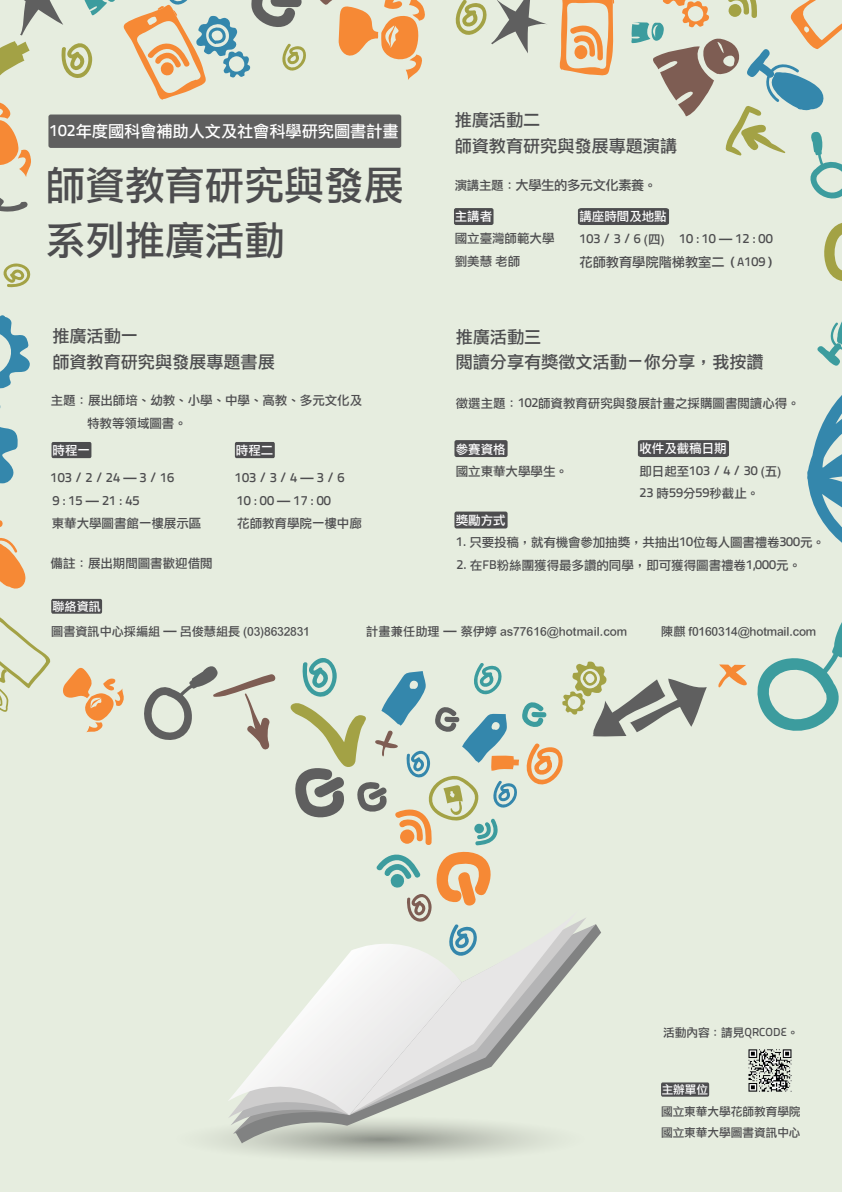
<style>
.page{position:relative;width:842px;height:1192px;background:#e6eddf}
.page>*{position:absolute;margin:0;border:0;box-sizing:border-box;transform-origin:0 0}
.t1{font:39.75px/55px "DF Li Hei Md WIN BF";color:#4d4d4f}
.t2{font:17.1px/25.4px "DF Li Hei Md WIN BF";color:#4d4d4f}
.t3{font:16.15px "DF Li Hei Md WIN BF";color:#fff}
.t4{font:13.45px/22.9px "Panefresco 600 wt";color:#4d4d4f}
.t5{font:13.2px/22.5px "Panefresco 600 wt";color:#4d4d4f}
.t6{font:13.2px "DF Li Hei Md HK BF";color:#4d4d4f}
.t7{font:13.2px "DF Li Hei Md HK BF";letter-spacing:-.025em;color:#4d4d4f}
.t8{font:12.45px/22.5px "DF Li Hei Md HK BF";color:#4d4d4f}
.t9{font:12.45px "DF Li Hei Md HK BF";color:#fff}
.t10{font:12.1px/24.8px "DF Li Hei Md HK BF";color:#4d4d4f}
.t11{font:11.65px/21px "DF Li Hei Md HK BF";color:#4d4d4f}
.t12{font:11.65px "DF Li Hei Md HK BF";color:#fff}
.s1{font-family:"Panefresco 600 wt";font-size:16.55px}
.s2{font-size:12.45px}
.s3{font-size:13.2px}
.s4{font-family:"DF Li Hei Md HK BF";font-size:12.45px}
.s5{font-family:"Panefresco 800 wt";font-size:13.2px}
.s6{font-family:"Panefresco 600 wt";font-size:12px}
.s7{font-family:"Panefresco 600 wt"}
.s8{font-family:"Panefresco 600 wt";font-size:13.2px}
.s9{color:#fff}
</style>
<div class="page">
<img style="left:169px;top:1134px;width:423px;height:33px">
<svg style="left:235px;top:1134px;width:366px;height:9px;background:#bcc1b6"></svg>
<svg style="left:822px;top:209px;width:20px;height:75px"></svg>
<svg style="left:451px;top:0;width:97px;height:53px;background:#c7ccb8"></svg>
<svg style="left:807px;top:300px;width:35px;height:274px;background:#accccd"></svg>
<svg style="left:718px;top:613px;width:124px;height:123px;background:#c8dcd0"></svg>
<svg style="left:559px;top:0;width:55px;height:77px;background:#ecc399"></svg>
<svg style="left:631px;top:0;width:211px;height:201px;background:#d0d7c8"></svg>
<svg style="left:0;top:188px;width:29px;height:41px"></svg>
<svg style="left:0;top:0;width:426px;height:177px;background:#dedbc6"></svg>
<svg style="left:0;top:263px;width:31px;height:25px"></svg>
<svg style="left:0;top:314px;width:30px;height:188px;background:#b0cecf"></svg>
<svg style="left:0;top:519px;width:26px;height:73px;background:#edc093"></svg>
<svg style="left:0;top:599px;width:125px;height:134px;background:#dedbc5"></svg>
<svg style="left:141px;top:652px;width:568px;height:482px;background:#dbe1d4"></svg>
<img style="left:744px;top:1044px;width:52px;height:53px">
<div style="left:48px;top:115px;width:353px;height:33px;background:#5f5f5f;border-radius:2px"></div>
<div style="left:454px;top:208px;width:39px;height:17px;background:#4d4d4f;border-radius:2px"></div>
<div style="left:578px;top:208px;width:91px;height:17px;background:#4d4d4f"></div>
<div style="left:454px;top:512px;width:54px;height:16px;background:#4d4d4f;border-radius:2px"></div>
<div style="left:454px;top:440px;width:54px;height:17px;background:#4d4d4f;border-radius:2px"></div>
<div style="left:638px;top:440px;width:91px;height:17px;background:#4d4d4f"></div>
<svg style="left:52px;top:442px;width:39px;height:16px"></svg>
<svg style="left:235px;top:442px;width:40px;height:16px"></svg>
<p class="t3" style="left:49px;top:123px;width:351px"><span class="s1">102</span>年度國科會補助人文及社會科學研究圖書計畫</p>
<h2 class="t2" style="left:455px;top:108px;width:224px">推廣活動二<br>師資教育研究與發展專題演講</h2>
<p class="t7" style="left:455px;top:178px;width:203px"><span class="s2">演講主題：</span>大學生的多元文化素養<span class="s2">。</span></p>
<p class="t9" style="left:455px;top:210px;width:39px">主講者</p>
<p class="t8" style="left:455px;top:228px;width:101px">國立臺灣師範大學劉美慧 老師</p>
<h1 class="t1" style="left:46px;top:157px;width:359px">師資教育研究與發展系列推廣活動</h1>
<p class="t9" style="left:579px;top:210px;width:89px">講座時間及地點</p>
<p class="t4" style="left:579px;top:226px;width:195px"><span class="s3">103 / 3 / 6</span> <span class="s4">(四)</span> 10 : 10 <span class="s5">—</span> 12 : 00</p>
<p class="t6" style="left:579px;top:256px;width:200px">花師教育學院階梯教室二<span class="s2">（</span><span class="s6">A</span><span class="s7">109</span><span class="s2">）</span></p>
<h2 class="t2" style="left:52px;top:324px;width:224px">推廣活動一<br>師資教育研究與發展專題書展</h2>
<h2 class="t2" style="left:456px;top:324px;width:309px">推廣活動三<br>閱讀分享有獎徵文活動－你分享，我按讚</h2>
<p class="t8" style="left:456px;top:392px;width:345px">徵選主題：<span class="s8">102</span>師資教育研究與發展計畫之採購圖書閱讀心得。</p>
<p class="t9" style="left:456px;top:443px;width:51px">參賽資格</p>
<p class="t8" style="left:456px;top:461px;width:114px">國立東華大學學生。</p>
<p class="t9" style="left:456px;top:514px;width:51px">獎勵方式</p>
<p class="t8" style="left:456px;top:532px;width:370px"><span class="s8">1.</span> 只要投稿，就有機會參加抽獎，共抽出<span class="s8">10</span>位每人圖書禮卷<span class="s8">300</span>元。</p>
<p class="t8" style="left:456px;top:554px;width:346px"><span class="s8">2.</span> 在<span class="s7">FB</span>粉絲團獲得最多讚的同學，即可獲得圖書禮卷<span class="s8">1,000</span>元。</p>
<p class="t8" style="left:87px;top:390px;width:277px;text-indent:-36px">主題：展出師培、幼教、小學、中學、高教、多元文化及特教等領域圖書。</p>
<p class="t9" style="left:639px;top:442px;width:89px">收件及截稿日期</p>
<p class="t5" style="left:639px;top:458px;width:143px"><span class="s4">即日起至</span>103 / 4 / 30 <span class="s4">(五)<br></span>23 <span class="s4">時</span>59<span class="s4">分</span>59<span class="s4">秒截止。</span></p>
<p class="t9" style="left:53px;top:444px;width:39px">時程一</p>
<p class="t9" style="left:236px;top:444px;width:39px">時程二</p>
<p class="t4" style="left:51px;top:465px;width:125px">103 / 2 / 24 <span class="s5">—</span> 3 / 16<br>9 : 15 <span class="s5">—</span> 21 : 45</p>
<p class="t8" style="left:52px;top:513px;width:151px">東華大學圖書館一樓展示區</p>
<p class="t8" style="left:51px;top:553px;width:163px">備註：展出期間圖書歡迎借閱</p>
<p class="t4" style="left:235px;top:465px;width:111px">103 / 3 / 4 <span class="s5">—</span> 3 / 6<br>10 : 00 <span class="s5">—</span> 17 : 00</p>
<p class="t8" style="left:237px;top:513px;width:126px">花師教育學院一樓中廊</p>
<p class="t10" style="left:51px;top:594px;width:260px"><span class="s9">聯絡資訊<br></span>圖書資訊中心採編組 <span class="s5">—</span> 呂俊慧組長 (03)8632831</p>
<p class="t10" style="left:366px;top:619px;width:262px">計畫兼任助理 <span class="s5">—</span> 蔡伊婷 as77616@hotmail.com</p>
<p class="t10" style="left:661px;top:619px;width:156px">陳麒 f0160314@hotmail.com</p>
<p class="t11" style="left:663px;top:1022px;width:137px">活動內容：請見<span class="s7">QRCODE</span>。</p>
<p class="t12" style="left:662px;top:1084px;width:48px">主辦單位</p>
<p class="t11" style="left:661px;top:1102px;width:141px">國立東華大學花師教育學院國立東華大學圖書資訊中心</p>
</div>
